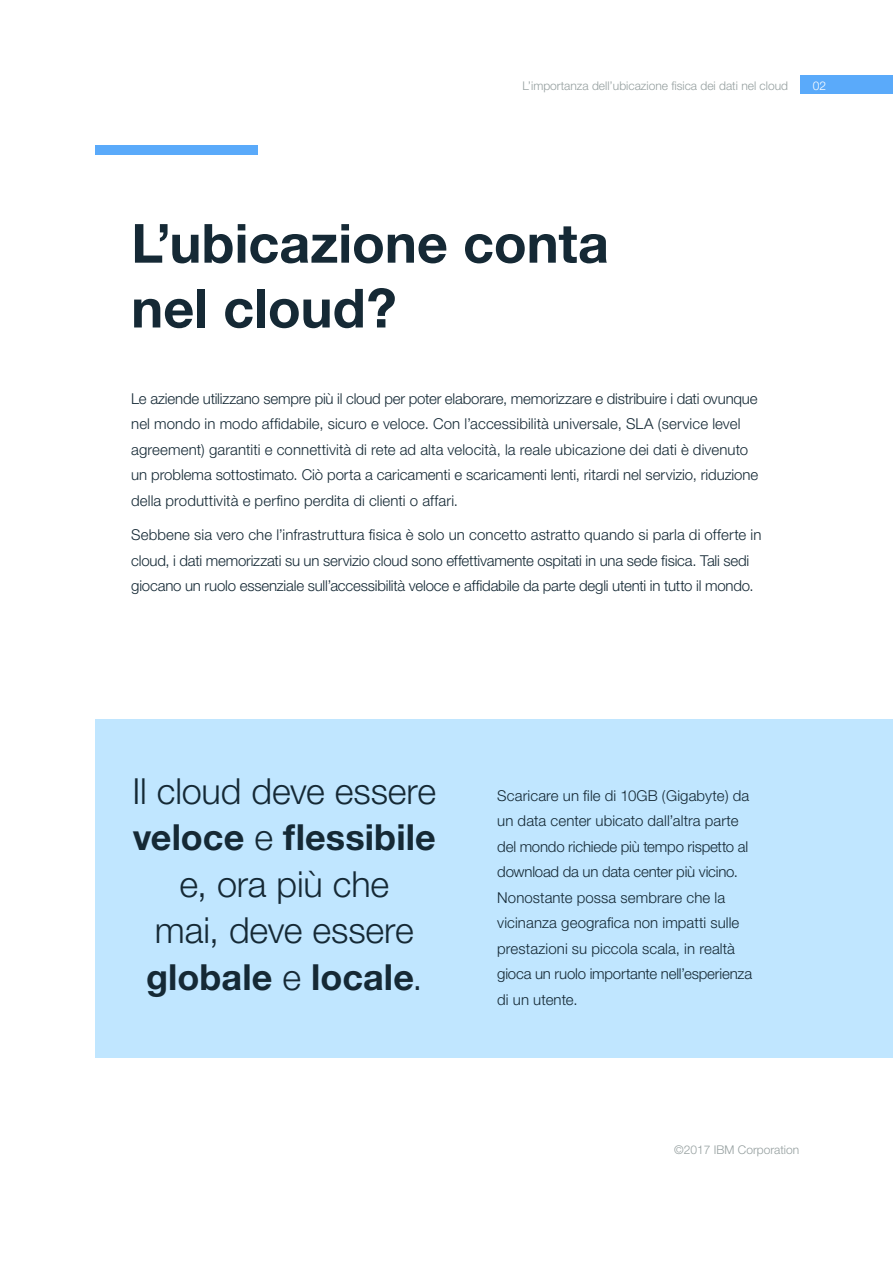
<style>
.page{position:relative;width:893px;height:1263px;background:#fff}
.page>*{position:absolute;margin:0;border:0;box-sizing:border-box;transform-origin:0 0}
.t1{font:700 54px/64.8px "Helvetica Neue";color:#152935}
.t2{font:300 36px/46.5px "Helvetica Neue";letter-spacing:-.005em;color:#152935;text-align:center}
.t3{font:300 15px/25.5px "Helvetica Neue";letter-spacing:-.005em;color:#152935}
.t4{font:300 12px "Helvetica Neue";color:#959f9f}
.t5{font:300 12px "Helvetica Neue";color:#fff}
.s1{font-weight:700}
</style>
<div class="page">
<div style="left:800px;top:76px;width:93px;height:18px;background:#5aaafa"></div>
<div style="left:95px;top:719px;width:798px;height:338px;background:#c0e6ff"></div>
<div style="left:95px;top:145px;width:162px;height:9px;background:#5aaafa"></div>
<p class="t4" style="left:522px;top:78px;width:267px">L’importanza dell’ubicazione fisica dei dati nel cloud</p>
<p class="t5" style="left:813px;top:78px;width:15px">02</p>
<h1 class="t1" style="left:131px;top:210px;width:479px">L’ubicazione conta nel cloud?</h1>
<p class="t3" style="left:131px;top:385px;width:629px">Le aziende utilizzano sempre più il cloud per poter elaborare, memorizzare e distribuire i dati ovunque nel mondo in modo affidabile, sicuro e veloce. Con l’accessibilità universale, SLA (service level agreement) garantiti e connettività di rete ad alta velocità, la reale ubicazione dei dati è divenuto un problema sottostimato. Ciò porta a caricamenti e scaricamenti lenti, ritardi nel servizio, riduzione della produttività e perfino perdita di clienti o affari.</p>
<p class="t3" style="left:131px;top:522px;width:632px">Sebbene sia vero che l’infrastruttura fisica è solo un concetto astratto quando si parla di offerte in cloud, i dati memorizzati su un servizio cloud sono effettivamente ospitati in una sede fisica. Tali sedi giocano un ruolo essenziale sull’accessibilità veloce e affidabile da parte degli utenti in tutto il mondo.</p>
<h2 class="t2" style="left:133px;top:767px;width:305px">Il cloud deve essere <span class="s1">veloce</span> e <span class="s1">flessibile </span>e, ora più che<br>mai, deve essere <span class="s1">globale</span> e <span class="s1">locale</span>.</h2>
<p class="t3" style="left:497px;top:782px;width:256px">Scaricare un file di 10GB (Gigabyte) da un data center ubicato dall’altra parte del mondo richiede più tempo rispetto al download da un data center più vicino.<br>Nonostante possa sembrare che la vicinanza geografica non impatti sulle prestazioni su piccola scala, in realtà gioca un ruolo importante nell’esperienza di un utente.</p>
<p class="t4" style="left:674px;top:1142px;width:126px">©2017 IBM Corporation</p>
</div>
